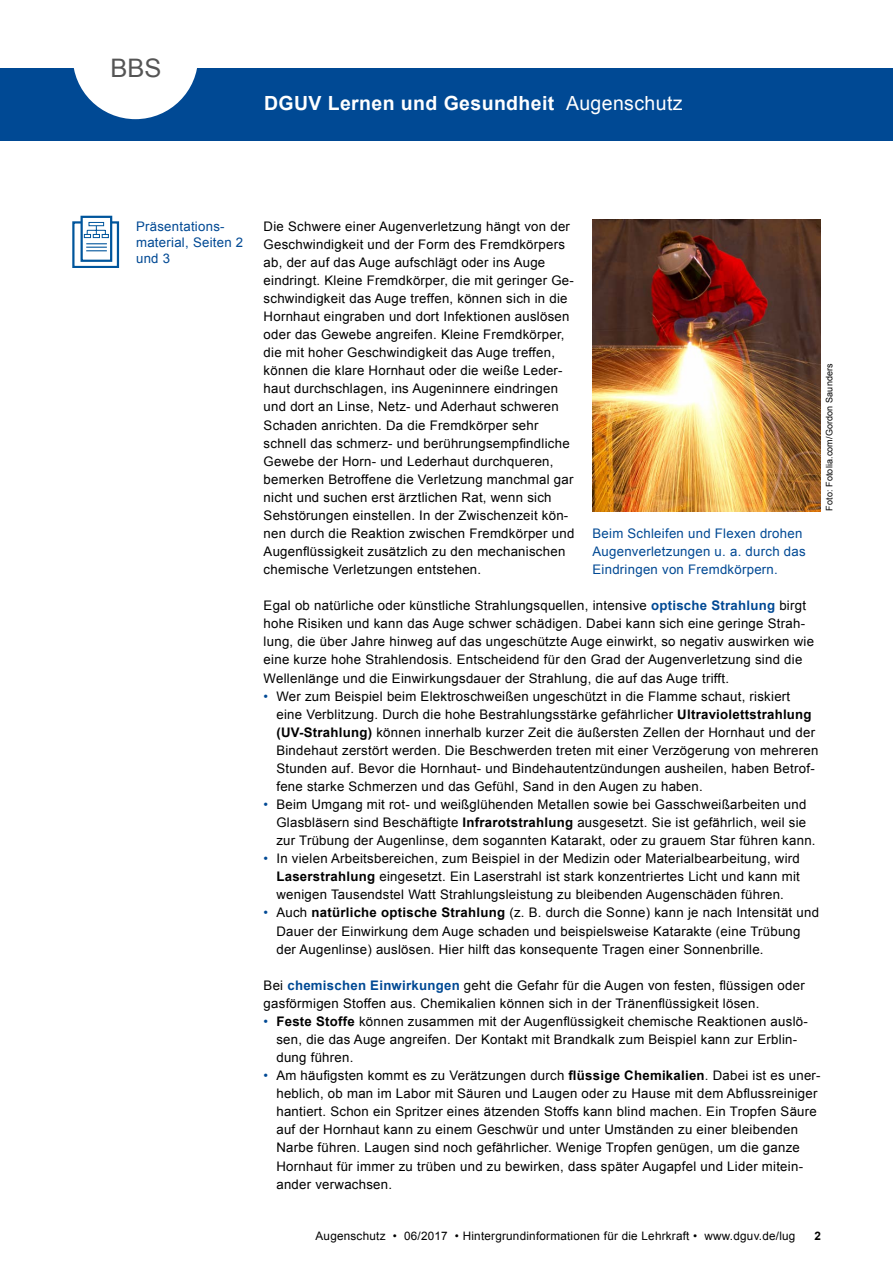
<style>
.page{position:relative;width:893px;height:1263px;background:#fff}
.page>*{position:absolute;margin:0;border:0;box-sizing:border-box;transform-origin:0 0}
.t1{font:25.5px "Arial";color:#555}
.t2{font:700 19.5px "Arial";letter-spacing:.02em;color:#fff}
.t3{font:13.2px/18px "Arial";letter-spacing:.02em;color:#000}
.t4{font:13.2px/15.9px "Arial";letter-spacing:.02em;color:#004994}
.t5{font:11.7px "Arial";letter-spacing:.02em;color:#000}
.t6{font:700 11.7px "Arial";color:#000}
.t7{font:9px "Arial";letter-spacing:.015em;color:#000}
.s1{font-weight:400}
.s2{font-weight:700;color:#004994}
.s3{color:#004994}
.s4{font-weight:700}
</style>
<div class="page">
<div style="left:0;top:68px;width:893px;height:72px;background:#004994"></div>
<svg style="left:73px;top:68px;width:124px;height:51px"></svg>
<div style="left:73px;top:222px;width:45px;height:45px;background:linear-gradient(to right,#fff,#fff)"></div>
<div style="left:72px;top:221px;width:47px;height:47px;border:2px solid #00559c"></div>
<div style="left:82px;top:217px;width:29px;height:44px;background:#fff"></div>
<div style="left:81px;top:216px;width:31px;height:46px;border:2px solid #00559c"></div>
<svg style="left:89px;top:222px;width:15px;height:4px"></svg>
<svg style="left:84px;top:226px;width:25px;height:25px"></svg>
<img style="left:593px;top:219px;width:228px;height:293px">
<h1 class="t1" style="left:110px;top:51px;width:53px">BBS</h1>
<h2 class="t2" style="left:264px;top:90px;width:420px">DGUV Lernen und Gesundheit <span class="s1">Augenschutz</span></h2>
<p class="t4" style="left:136px;top:218px;width:109px">Präsentations&shy;material, Seiten 2 und 3</p>
<p class="t3" style="left:264px;top:217px;width:312px">Die Schwere einer Augenverletzung hängt von der Geschwindigkeit und der Form des Fremdkörpers ab, der auf das Auge aufschlägt oder ins Auge eindringt. Kleine Fremdkörper, die mit geringer Ge&shy;schwindigkeit das Auge treffen, können sich in die Hornhaut eingraben und dort Infektionen auslösen oder das Gewebe angreifen. Kleine Fremdkörper, die mit hoher Geschwindigkeit das Auge treffen, können die klare Hornhaut oder die weiße Leder&shy;haut durchschlagen, ins Augeninnere eindringen und dort an Linse, Netz- und Aderhaut schweren Schaden anrichten. Da die Fremdkörper sehr schnell das schmerz- und berührungsempfindliche Gewebe der Horn- und Lederhaut durchqueren, bemerken Betroffene die Verletzung manchmal gar nicht und suchen erst ärztlichen Rat, wenn sich Sehstörungen einstellen. In der Zwischenzeit kön&shy;nen durch die Reaktion zwischen Fremdkörper und Augenflüssigkeit zusätzlich zu den mechanischen chemische Verletzungen entstehen.</p>
<p class="t3" style="left:264px;top:597px;width:552px">Egal ob natürliche oder künstliche Strahlungsquellen, intensive <span class="s2">optische Strahlung</span> birgt hohe Risiken und kann das Auge schwer schädigen. Dabei kann sich eine geringe Strah&shy;lung, die über Jahre hinweg auf das ungeschützte Auge einwirkt, so negativ auswirken wie eine kurze hohe Strahlendosis. Entscheidend für den Grad der Augenverletzung sind die Wellenlänge und die Einwirkungsdauer der Strahlung, die auf das Auge trifft.</p>
<p class="t3" style="left:276px;top:687px;width:544px;text-indent:-13px"><span class="s3">•</span> Wer zum Beispiel beim Elektroschweißen ungeschützt in die Flamme schaut, riskiert eine Verblitzung. Durch die hohe Bestrahlungsstärke gefährlicher <span class="s4">Ultraviolettstrahlung (UV-Strahlung)</span> können innerhalb kurzer Zeit die äußersten Zellen der Hornhaut und der Bindehaut zerstört werden. Die Beschwerden treten mit einer Verzögerung von mehreren Stunden auf. Bevor die Hornhaut- und Bindehautentzündungen ausheilen, haben Betrof&shy;fene starke Schmerzen und das Gefühl, Sand in den Augen zu haben.</p>
<p class="t3" style="left:276px;top:795px;width:541px;text-indent:-13px"><span class="s3">•</span> Beim Umgang mit rot- und weißglühenden Metallen sowie bei Gasschweißarbeiten und<br>Glasbläsern sind Beschäftigte <span class="s4">Infrarotstrahlung</span> ausgesetzt. Sie ist gefährlich, weil sie zur Trübung der Augenlinse, dem sogannten Katarakt, oder zu grauem Star führen kann.</p>
<p class="t3" style="left:276px;top:850px;width:525px;text-align:justify;text-indent:-13px"><span class="s3">•</span> In vielen Arbeitsbereichen, zum Beispiel in der Medizin oder Materialbearbeitung, wird <span class="s4">Laserstrahlung</span> eingesetzt. Ein Laserstrahl ist stark konzentriertes Licht und kann mit wenigen Tausendstel Watt Strahlungsleistung zu bleibenden Augenschäden führen.</p>
<p class="t3" style="left:276px;top:904px;width:544px;text-indent:-13px"><span class="s3">•</span> Auch <span class="s4">natürliche optische Strahlung</span> (z. B. durch die Sonne) kann je nach Intensität und<br>Dauer der Einwirkung dem Auge schaden und beispielsweise Katarakte (eine Trübung der Augenlinse) auslösen. Hier hilft das konsequente Tragen einer Sonnenbrille.</p>
<p class="t3" style="left:264px;top:976px;width:543px">Bei <span class="s2">chemischen Einwirkungen</span> geht die Gefahr für die Augen von festen, flüssigen oder gasförmigen Stoffen aus. Chemikalien können sich in der Tränenflüssigkeit lösen.</p>
<p class="t3" style="left:276px;top:1012px;width:533px;text-indent:-13px"><span class="s3">•</span> <span class="s4">Feste Stoffe</span> können zusammen mit der Augenflüssigkeit chemische Reaktionen auslö&shy;sen, die das Auge angreifen. Der Kontakt mit Brandkalk zum Beispiel kann zur Erblin&shy;dung führen.</p>
<p class="t3" style="left:276px;top:1067px;width:546px;text-indent:-13px"><span class="s3">•</span> Am häufigsten kommt es zu Verätzungen durch <span class="s4">flüssige Chemikalien</span>. Dabei ist es uner&shy;heblich, ob man im Labor mit Säuren und Laugen oder zu Hause mit dem Abflussreiniger hantiert. Schon ein Spritzer eines ätzenden Stoffs kann blind machen. Ein Tropfen Säure auf der Hornhaut kann zu einem Geschwür und unter Umständen zu einer bleibenden Narbe führen. Laugen sind noch gefährlicher. Wenige Tropfen genügen, um die ganze Hornhaut für immer zu trüben und zu bewirken, dass später Augapfel und Lider mitein&shy;ander verwachsen.</p>
<p class="t7" style="left:823px;top:511px;width:149px;rotate:-90deg">Foto: Fotolia.com/Gordon Saunders</p>
<p class="t4" style="left:592px;top:524px;width:215px;line-height:18px">Beim Schleifen und Flexen drohen<br>Augenverletzungen u. a. durch das<br>Eindringen von Fremdkörpern.</p>
<p class="t5" style="left:316px;top:1228px;width:481px">Augenschutz • 06/2017 • Hintergrundinformationen für die Lehrkraft • www.dguv.de/lug</p>
<p class="t6" style="left:815px;top:1228px;width:8px">2</p>
</div>
